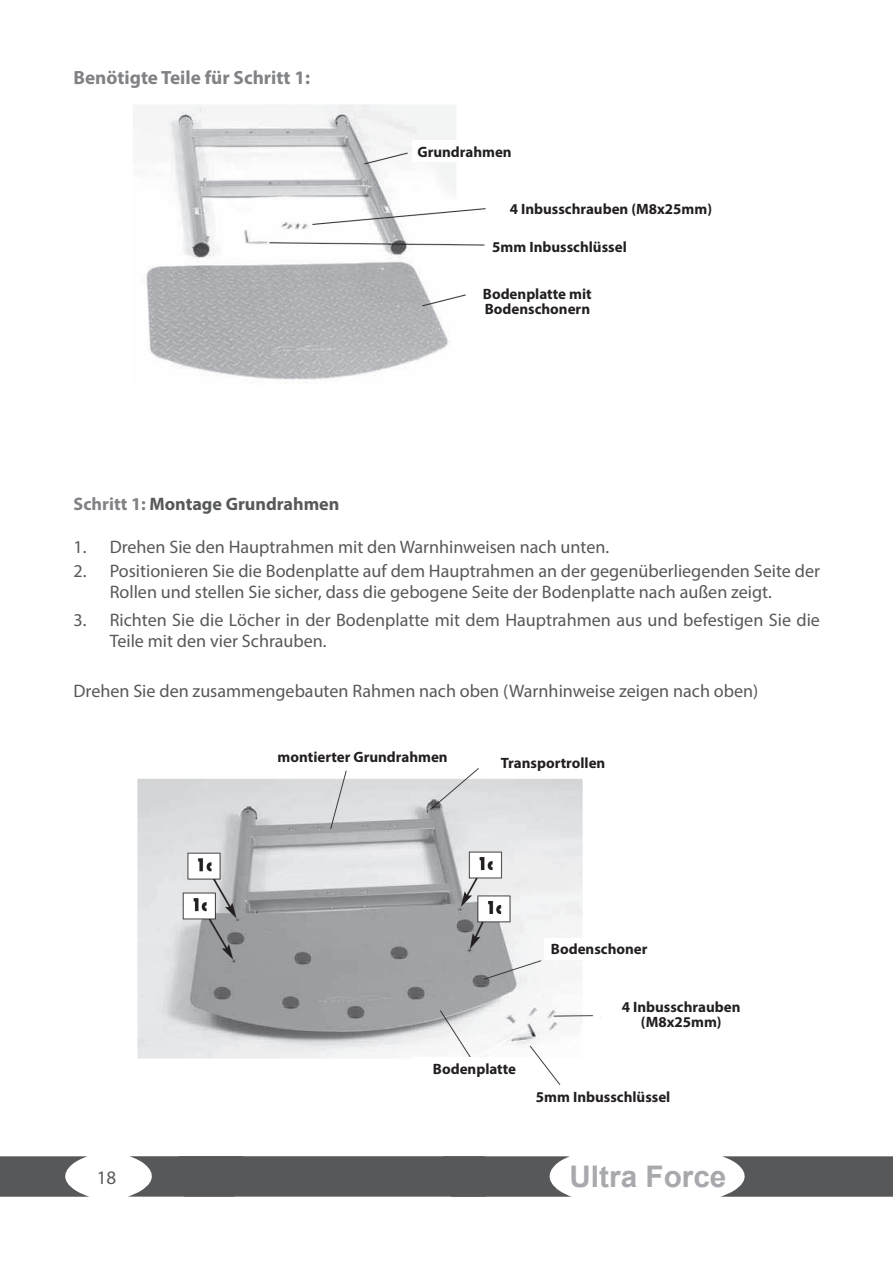
<style>
.page{position:relative;width:893px;height:1263px;background:#fff}
.page>*{position:absolute;margin:0;border:0;box-sizing:border-box;transform-origin:0 0}
.t1{font:700 29.7px "Arial";color:#a8a9ad}
.Einf__Abs{font:700 19.2px "Myriad Pro";color:#808285}
.t2{font:19.05px "Myriad Pro";color:#57585a}
.t3{font:18.15px/21.3px "Myriad Pro";color:#57585a}
.t4{font:700 18.15px "Myriad Pro";color:#57585a}
.t5{font:700 15px/15px "Myriad Pro";color:#231f20}
.s1{color:#808285}
</style>
<div class="page">
<img style="left:137px;top:768px;width:464px;height:317px">
<img style="left:142px;top:104px;width:344px;height:276px">
<svg style="left:0;top:1156px;width:89px;height:41px"></svg>
<svg style="left:720px;top:1156px;width:173px;height:41px;background:#6a6a6c"></svg>
<svg style="left:128px;top:1156px;width:444px;height:41px;background:#656667"></svg>
<div style="left:412px;top:140px;width:105px;height:22px;background:#fff"></div>
<div style="left:485px;top:236px;width:149px;height:22px;background:#fff"></div>
<div style="left:472px;top:271px;width:130px;height:59px;background:#fff"></div>
<div style="left:544px;top:938px;width:110px;height:22px;background:#fff"></div>
<div style="left:488px;top:751px;width:130px;height:22px;background:#fff"></div>
<div style="left:414px;top:1057px;width:121px;height:22px;background:#fff"></div>
<p class="Einf__Abs" style="left:73px;top:65px;width:238px">Benötigte Teile für Schritt 1:</p>
<p class="t5" style="left:417px;top:144px;width:96px">Grundrahmen</p>
<p class="t5" style="left:510px;top:201px;width:204px">4 Inbusschrauben (M8x25mm)</p>
<p class="t5" style="left:492px;top:239px;width:136px">5mm Inbusschlüssel</p>
<p class="t5" style="left:483px;top:286px;width:110px">Bodenplatte mit<br>Bodenschonern</p>
<p class="t4" style="left:74px;top:492px;width:267px"><span class="s1">Schritt 1:</span> Montage Grundrahmen</p>
<p class="t3" style="left:73px;top:536px;width:537px">1. Drehen Sie den Hauptrahmen mit den Warnhinweisen nach unten.</p>
<p class="t3" style="left:110px;top:560px;width:712px;text-indent:-36px">2. Positionieren Sie die Bodenplatte auf dem Hauptrahmen an der gegenüberliegenden Seite der<br>Rollen und stellen Sie sicher, dass die gebogene Seite der Bodenplatte nach außen zeigt.</p>
<p class="t3" style="left:110px;top:609px;width:712px;text-indent:-36px">3. Richten Sie die Löcher in der Bodenplatte mit dem Hauptrahmen aus und befestigen Sie die<br>Teile mit den vier Schrauben.</p>
<p class="t3" style="left:74px;top:680px;width:686px">Drehen Sie den zusammengebauten Rahmen nach oben (Warnhinweise zeigen nach oben)</p>
<p class="t5" style="left:278px;top:748px;width:172px">montierter Grundrahmen</p>
<p class="t5" style="left:501px;top:754px;width:106px">Transportrollen</p>
<p class="t5" style="left:551px;top:941px;width:98px">Bodenschoner</p>
<p class="t5" style="left:622px;top:999px;width:120px;text-align:center">4 Inbusschrauben (M8x25mm)</p>
<p class="t5" style="left:433px;top:1061px;width:85px">Bodenplatte</p>
<p class="t5" style="left:536px;top:1089px;width:136px">5mm Inbusschlüssel</p>
<p class="t2" style="left:97px;top:1166px;width:21px">18</p>
<h1 class="t1" style="left:569px;top:1155px;width:159px">Ultra Force</h1>
</div>
